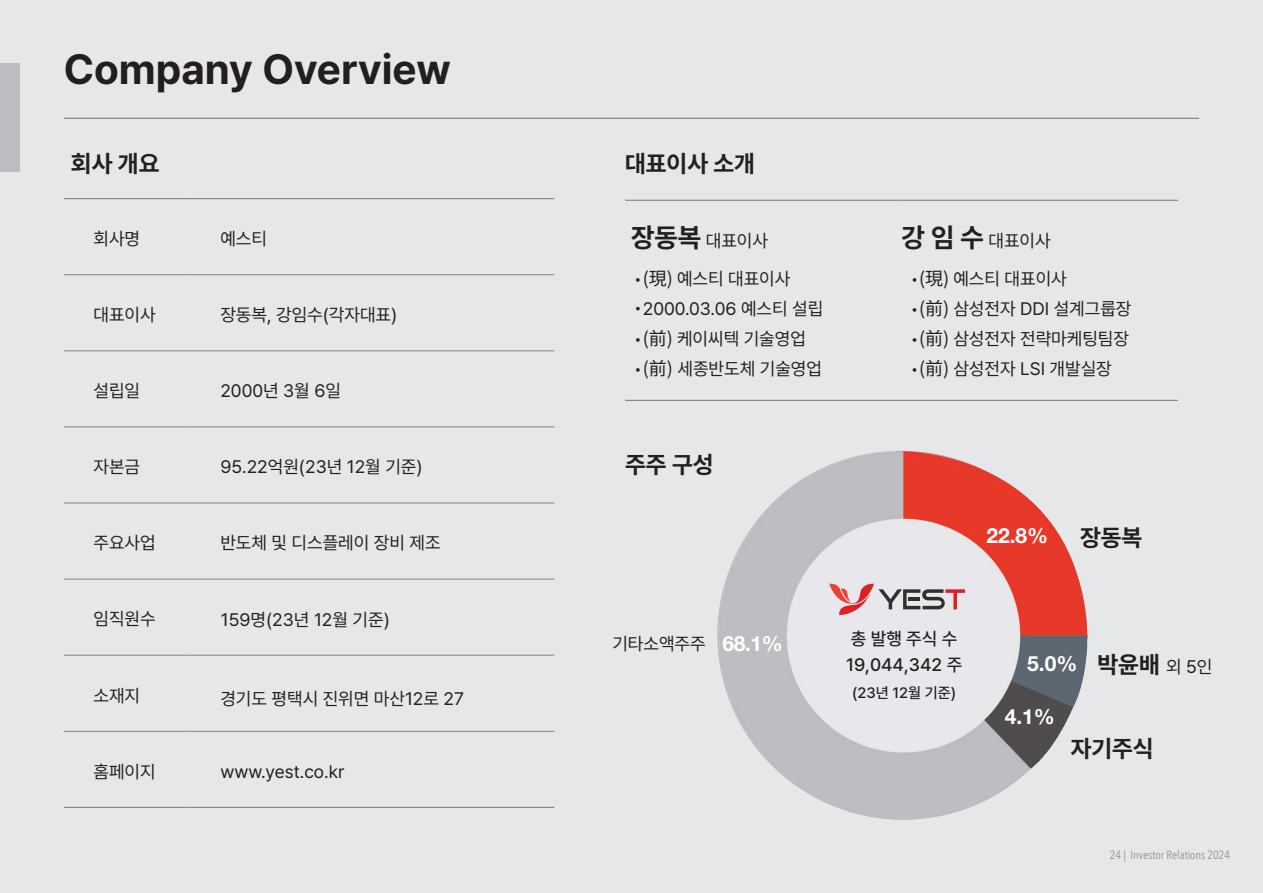
<style>
.page{position:relative;width:1263px;height:893px;background:#e6e7e9}
.page>*{position:absolute;margin:0;border:0;box-sizing:border-box;transform-origin:0 0}
.t1{font:700 42px "Pretendard";color:#231f20}
.t2{font:700 24px "Pretendard";color:#231f20}
.t3{font:700 21px "Helvetica Neue LT Std";color:#fff}
.t4{font:18px "Pretendard";color:#231f20}
.t5{font:500 18px/25.5px "Pretendard";color:#231f20}
.t6{font:500 15px "Pretendard";color:#231f20}
.t7{font:12px "Avenir Next Condensed";color:#939598}
.s1{font-weight:700;font-size:27px}
.s2{font-family:"Noto Sans CJ Ksc"}
.s3{font-family:"Helvetica Neue LT Std";font-weight:700;font-size:21px;color:#fff}
.s4{font-family:"Pretendard";font-size:24px;color:#231f20}
.s5{font-style:inherit}
</style>
<div class="page">
<div style="left:0;top:64px;width:19px;height:108px;background:#bcbdc0"></div>
<hr style="left:64px;top:118px;width:1135px;height:1px;background:#6c6d70">
<hr style="left:64px;top:274px;width:127px;height:1px;background:#808285">
<hr style="left:191px;top:274px;width:363px;height:1px;background:#808285">
<hr style="left:64px;top:351px;width:127px;height:1px;background:#808285">
<hr style="left:191px;top:351px;width:363px;height:1px;background:#808285">
<hr style="left:64px;top:427px;width:127px;height:1px;background:#808285">
<hr style="left:191px;top:427px;width:363px;height:1px;background:#808285">
<hr style="left:64px;top:503px;width:127px;height:1px;background:#808285">
<hr style="left:191px;top:503px;width:363px;height:1px;background:#808285">
<hr style="left:64px;top:579px;width:127px;height:1px;background:#808285">
<hr style="left:191px;top:579px;width:363px;height:1px;background:#808285">
<hr style="left:64px;top:655px;width:127px;height:1px;background:#808285">
<hr style="left:191px;top:655px;width:363px;height:1px;background:#808285">
<hr style="left:64px;top:731px;width:127px;height:1px;background:#808285">
<hr style="left:191px;top:731px;width:363px;height:1px;background:#808285">
<hr style="left:64px;top:198px;width:127px;height:1px;background:#808285">
<hr style="left:191px;top:198px;width:363px;height:1px;background:#808285">
<hr style="left:64px;top:807px;width:127px;height:1px;background:#808285">
<hr style="left:191px;top:807px;width:363px;height:1px;background:#808285">
<hr style="left:625px;top:200px;width:276px;height:1px;background:#808285">
<hr style="left:901px;top:200px;width:277px;height:1px;background:#808285">
<hr style="left:625px;top:400px;width:276px;height:1px;background:#808285">
<hr style="left:901px;top:400px;width:277px;height:1px;background:#808285">
<img style="left:720px;top:465px;width:368px;height:354px">
<svg style="left:829px;top:451px;width:257px;height:256px"></svg>
<p class="t1" style="left:64px;top:39px;width:389px">Company Overview</p>
<p class="t2" style="left:71px;top:146px;width:90px">회사 개요</p>
<p class="t2" style="left:625px;top:146px;width:131px">대표이사 소개</p>
<p class="t4" style="left:94px;top:226px;width:48px">회사명</p>
<p class="t4" style="left:220px;top:226px;width:48px">예스티</p>
<p class="t4" style="left:94px;top:302px;width:64px">대표이사</p>
<p class="t4" style="left:220px;top:302px;width:178px">장동복, 강임수(각자대표)</p>
<p class="t4" style="left:94px;top:378px;width:48px">설립일</p>
<p class="t4" style="left:220px;top:378px;width:122px">2000년 3월 6일</p>
<p class="t4" style="left:94px;top:454px;width:48px">자본금</p>
<p class="t4" style="left:220px;top:454px;width:204px">95.22억원(23년 12월 기준)</p>
<p class="t4" style="left:94px;top:530px;width:64px">주요사업</p>
<p class="t4" style="left:220px;top:530px;width:222px">반도체 및 디스플레이 장비 제조</p>
<p class="t4" style="left:94px;top:606px;width:64px">임직원수</p>
<p class="t4" style="left:221px;top:607px;width:170px">159명(23년 12월 기준)</p>
<p class="t4" style="left:94px;top:682px;width:48px">소재지</p>
<p class="t4" style="left:220px;top:686px;width:245px">경기도 평택시 진위면 마산12로 27</p>
<p class="t4" style="left:94px;top:758px;width:64px">홈페이지</p>
<p class="t4" style="left:220px;top:758px;width:125px">www.yest.co.kr</p>
<p class="t4" style="left:631px;top:228px;width:138px"><span class="s1">장동복</span> 대표이사</p>
<p class="t4" style="left:901px;top:228px;width:151px"><span class="s1">강 임 수</span> 대표이사</p>
<p class="t4" style="left:634px;top:266px;width:158px">•<span class="s2">(現)</span> 예스티 대표이사</p>
<p class="t4" style="left:634px;top:296px;width:191px">•2000.03.06 예스티 설립</p>
<p class="t4" style="left:634px;top:326px;width:174px">•<span class="s2">(前)</span> 케이씨텍 기술영업</p>
<p class="t4" style="left:634px;top:356px;width:190px">•<span class="s2">(前)</span> 세종반도체 기술영업</p>
<p class="t4" style="left:910px;top:266px;width:158px">•<span class="s2">(現)</span> 예스티 대표이사</p>
<p class="t4" style="left:910px;top:296px;width:223px">•<span class="s2">(前)</span> 삼성전자 DDI 설계그룹장</p>
<p class="t4" style="left:910px;top:326px;width:220px">•<span class="s2">(前)</span> 삼성전자 전략마케팅팀장</p>
<p class="t4" style="left:910px;top:356px;width:203px">•<span class="s2">(前)</span> 삼성전자 LSI 개발실장</p>
<p class="t2" style="left:625px;top:447px;width:90px">주주 구성</p>
<p class="t3" style="left:986px;top:523px;width:63px">22.8%</p>
<h2 class="t2" style="left:1080px;top:520px;width:64px">장동복</h2>
<p class="t4" style="left:612px;top:631px;width:172px">기타소액주주 <span class="s3">68.1%</span></p>
<p class="t5" style="left:846px;top:626px;width:118px">총 발행 주식 수<br>19,044,342 주</p>
<p class="t6" style="left:852px;top:682px;width:105px">(23년 12월 기준)</p>
<p class="t3" style="left:1027px;top:650px;width:187px">5.0% <span class="s4">박윤배</span> <sub>외</sub> <sub>5인</sub></p>
<p class="t3" style="left:1005px;top:703px;width:52px">4.1%</p>
<h2 class="t2" style="left:1071px;top:731px;width:84px">자기주식</h2>
<p class="t7" style="left:1110px;top:844px;width:122px"><span class="s5">24</span> | Investor Relations 2024</p>
</div>
